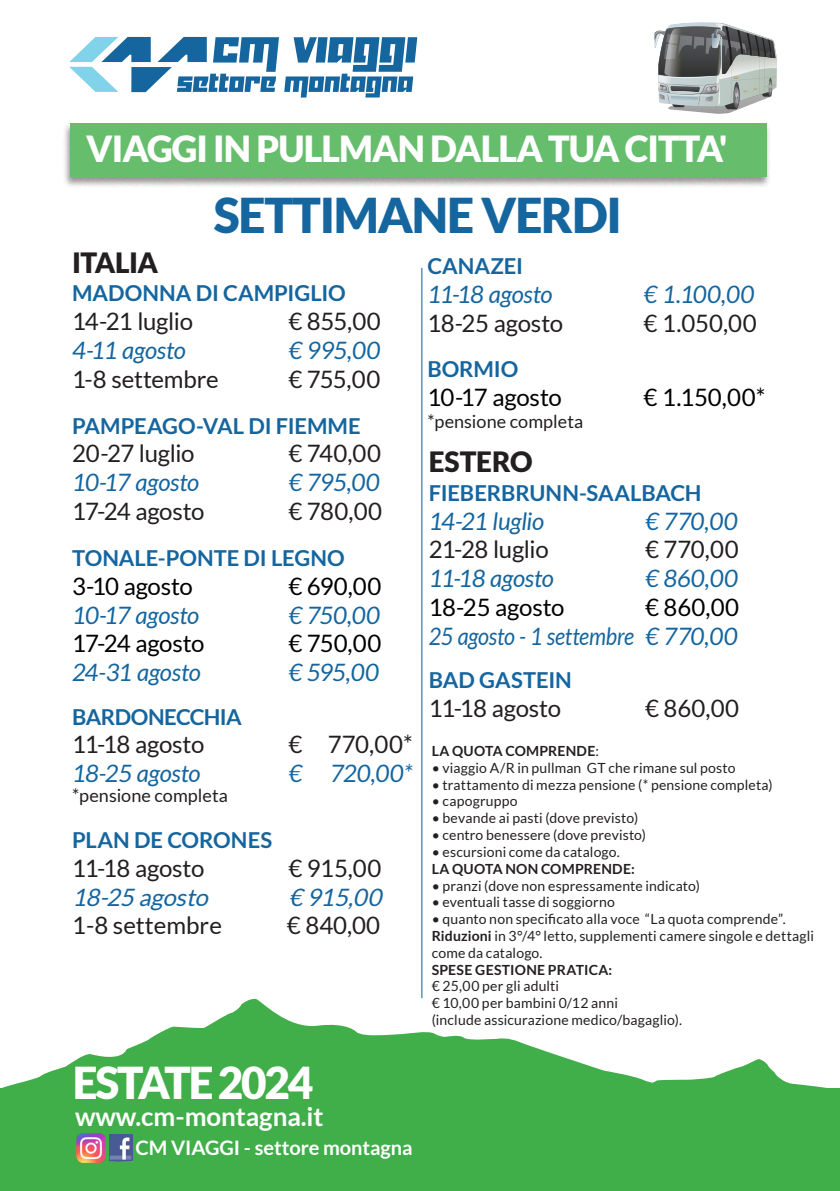
<style>
.page{position:relative;width:840px;height:1191px;background:#fff}
.page>*{position:absolute;margin:0;border:0;box-sizing:border-box;transform-origin:0 0}
.t1{font:900 48px "Lato";letter-spacing:-.025em;color:#15659e}
.t2{font:900 44px "Lato";letter-spacing:-.05em;color:#fff}
.t3{font:900 36px "Lato";letter-spacing:-.025em;color:#fff}
.t4{font:900 28px "Lato";letter-spacing:-.015em;color:#231f20}
.t5{font:700 26px "Lato";letter-spacing:-.005em;color:#fff}
.t6{font:24px "Lato";letter-spacing:-.01em;color:#231f20}
.t7{font:italic 24px "Lato";letter-spacing:-.015em;color:#14659f}
.t8{font:24px "Lato";letter-spacing:-.01em;color:#000001}
.t9{font:italic 24px/28.8px "Lato";letter-spacing:-.015em;color:#14659f;text-align:right;scale:.9 1}
.t10{font:italic 24px "Lato";color:#14659f}
.t11{font:24px "Lato";letter-spacing:-.01em;color:#000}
.t12{font:700 22px "Lato";letter-spacing:-.005em;color:#15659e}
.t13{font:700 22px "Lato";letter-spacing:-.025em;color:#15659e}
.t14{font:700 20px "Lato";letter-spacing:-.005em;color:#fff}
.t15{font:18px "Lato";letter-spacing:.005em;color:#231f20}
.t16{font:14px/16.8px "Lato";letter-spacing:.01em;color:#231f20}
.t17{font:700 14px "Lato";letter-spacing:.015em;color:#231f20}
.s1{font-style:normal;color:#000}
.s2{font-weight:400}
.s3{font-weight:700}
</style>
<div class="page">
<svg style="left:69px;top:37px;width:348px;height:61px"></svg>
<div style="left:0;top:1089px;width:839px;height:102px;background:#40ae49"></div>
<svg style="left:0;top:997px;width:839px;height:164px;fill:#40ae49"></svg>
<div style="left:62px;top:123px;width:708px;height:65px;background:#231f20;opacity:.6"></div>
<div style="left:70px;top:123px;width:696px;height:54px;background:#66be6d"></div>
<svg style="left:654px;top:22px;width:122px;height:92px"></svg>
<hr style="left:421px;top:268px;width:1px;height:730px;background:#105d99">
<img style="left:109px;top:1134px;width:23px;height:27px">
<img style="left:77px;top:1133px;width:28px;height:29px">
<p class="t3" style="left:86px;top:128px;width:642px">VIAGGI IN PULLMAN DALLA TUA CITTA'</p>
<p class="t1" style="left:213px;top:188px;width:409px">SETTIMANE VERDI</p>
<p class="t4" style="left:72px;top:246px;width:87px">ITALIA</p>
<p class="t12" style="left:72px;top:281px;width:275px">MADONNA DI CAMPIGLIO</p>
<p class="t6" style="left:72px;top:308px;width:122px">14-21 luglio</p>
<p class="t6" style="left:288px;top:308px;width:94px">€ 855,00</p>
<p class="t7" style="left:72px;top:337px;width:115px">4-11 agosto</p>
<p class="t7" style="left:288px;top:337px;width:93px">€ 995,00</p>
<p class="t6" style="left:72px;top:366px;width:148px">1-8 settembre</p>
<p class="t6" style="left:288px;top:366px;width:93px">€ 755,00</p>
<p class="t12" style="left:72px;top:413px;width:290px">PAMPEAGO-VAL DI FIEMME</p>
<p class="t6" style="left:72px;top:440px;width:124px">20-27 luglio</p>
<p class="t6" style="left:288px;top:440px;width:94px">€ 740,00</p>
<p class="t7" style="left:72px;top:469px;width:128px">10-17 agosto</p>
<p class="t7" style="left:288px;top:469px;width:93px">€ 795,00</p>
<p class="t6" style="left:72px;top:498px;width:134px">17-24 agosto</p>
<p class="t6" style="left:288px;top:498px;width:95px">€ 780,00</p>
<p class="t12" style="left:72px;top:545px;width:274px">TONALE-PONTE DI LEGNO</p>
<p class="t8" style="left:72px;top:572px;width:122px">3-10 agosto</p>
<p class="t8" style="left:288px;top:572px;width:95px">€ 690,00</p>
<p class="t7" style="left:72px;top:601px;width:128px">10-17 agosto</p>
<p class="t7" style="left:288px;top:601px;width:93px">€ 750,00</p>
<p class="t8" style="left:72px;top:630px;width:134px">17-24 agosto</p>
<p class="t8" style="left:288px;top:630px;width:94px">€ 750,00</p>
<p class="t7" style="left:72px;top:659px;width:130px">24-31 agosto</p>
<p class="t7" style="left:288px;top:659px;width:92px">€ 595,00</p>
<p class="t13" style="left:72px;top:704px;width:171px">BARDONECCHIA</p>
<p class="t6" style="left:72px;top:731px;width:134px">11-18 agosto</p>
<p class="t6" style="left:288px;top:731px;width:126px">€ 770,00*</p>
<p class="t7" style="left:72px;top:760px;width:130px">18-25 agosto</p>
<p class="t7" style="left:288px;top:760px;width:126px">€ 720,00*</p>
<p class="t15" style="left:72px;top:785px;width:157px">*pensione completa</p>
<p class="t12" style="left:72px;top:827px;width:201px">PLAN DE CORONES</p>
<p class="t6" style="left:72px;top:854px;width:134px">11-18 agosto</p>
<p class="t6" style="left:288px;top:854px;width:95px">€ 915,00</p>
<p class="t10" style="left:72px;top:883px;width:143px">18-25 agosto</p>
<p class="t10" style="left:288px;top:883px;width:100px">€ 915,00</p>
<p class="t6" style="left:72px;top:911px;width:151px">1-8 settembre</p>
<p class="t6" style="left:287px;top:911px;width:95px">€ 840,00</p>
<p class="t12" style="left:427px;top:253px;width:97px">CANAZEI</p>
<p class="t7" style="left:427px;top:281px;width:126px">11-18 agosto</p>
<p class="t7" style="left:643px;top:281px;width:112px">€ 1.100,00</p>
<p class="t6" style="left:427px;top:309px;width:137px">18-25 agosto</p>
<p class="t6" style="left:643px;top:309px;width:114px">€ 1.050,00</p>
<p class="t12" style="left:427px;top:357px;width:92px">BORMIO</p>
<p class="t8" style="left:427px;top:384px;width:136px">10-17 agosto</p>
<p class="t8" style="left:643px;top:384px;width:123px">€ 1.150,00*</p>
<p class="t15" style="left:427px;top:411px;width:157px">*pensione completa</p>
<p class="t4" style="left:428px;top:445px;width:105px">ESTERO</p>
<p class="t12" style="left:428px;top:480px;width:274px">FIEBERBRUNN-SAALBACH</p>
<p class="t7" style="left:428px;top:507px;width:117px">14-21 luglio</p>
<p class="t7" style="left:644px;top:507px;width:94px">€ 770,00</p>
<p class="t6" style="left:428px;top:536px;width:121px">21-28 luglio</p>
<p class="t6" style="left:644px;top:536px;width:95px">€ 770,00</p>
<p class="t7" style="left:428px;top:565px;width:126px">11-18 agosto</p>
<p class="t7" style="left:644px;top:565px;width:94px">€ 860,00</p>
<p class="t11" style="left:428px;top:594px;width:137px">18-25 agosto</p>
<p class="t9" style="left:428px;top:593px;width:346px"><span class="s1">€ 860,00<br></span>25 agosto - 1 settembre € 770,00</p>
<p class="t12" style="left:428px;top:667px;width:144px">BAD GASTEIN</p>
<p class="t6" style="left:428px;top:695px;width:134px">11-18 agosto</p>
<p class="t6" style="left:644px;top:695px;width:96px">€ 860,00</p>
<p class="t17" style="left:431px;top:743px;width:169px">LA QUOTA COMPRENDE<span class="s2">:</span></p>
<p class="t16" style="left:431px;top:759px;width:305px">• viaggio A/R in pullman GT che rimane sul posto</p>
<p class="t16" style="left:431px;top:776px;width:342px">• trattamento di mezza pensione (* pensione completa)</p>
<p class="t16" style="left:431px;top:793px;width:88px">• capogruppo</p>
<p class="t16" style="left:431px;top:809px;width:208px">• bevande ai pasti (dove previsto)</p>
<p class="t16" style="left:431px;top:826px;width:216px">• centro benessere (dove previsto)</p>
<p class="t16" style="left:431px;top:843px;width:204px">• escursioni come da catalogo.<br><span class="s3">LA QUOTA NON COMPRENDE:</span></p>
<p class="t16" style="left:431px;top:877px;width:270px">• pranzi (dove non espressamente indicato)</p>
<p class="t16" style="left:431px;top:893px;width:185px">• eventuali tasse di soggiorno</p>
<p class="t16" style="left:431px;top:910px;width:383px">• quanto non specificato alla voce “La quota comprende”.<br><span class="s3">Riduzioni</span> in 3°/4° letto, supplementi camere singole e dettagli come da catalogo.<br><span class="s3">SPESE GESTIONE PRATICA:</span></p>
<p class="t16" style="left:431px;top:977px;width:252px">€ 25,00 per gli adulti<br>€ 10,00 per bambini 0/12 anni<br>(include assicurazione medico/bagaglio).</p>
<p class="t2" style="left:73px;top:1057px;width:242px">ESTATE 2024</p>
<p class="t5" style="left:75px;top:1102px;width:250px">www.cm-montagna.it</p>
<p class="t14" style="left:135px;top:1136px;width:278px">CM VIAGGI - settore montagna</p>
</div>
